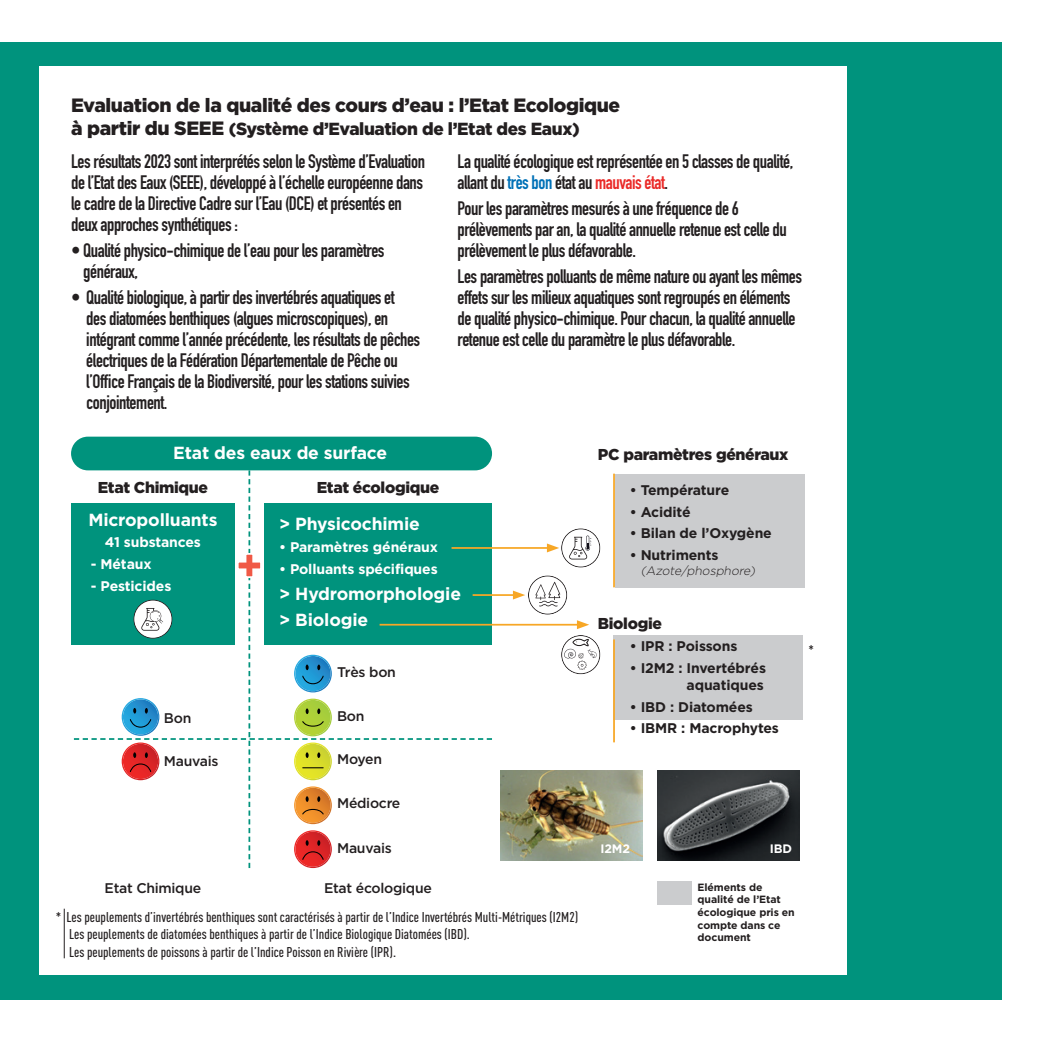
<style>
.page{position:relative;width:1042px;height:1042px;background:#fff}
.page>*{position:absolute;margin:0;border:0;box-sizing:border-box;transform-origin:0 0}
.t1{font:700 19.25px/21px "DIN Condensed";letter-spacing:-.02em;color:#231f20}
.TITRE_CLASSIK{font:900 19.25px "Gotham";letter-spacing:-.02em;color:#231f20}
.TEXTE_INTRO_2021{font:700 17.5px "Gotham";letter-spacing:-.01em;color:#fff}
.TITRE_CLASSIK-2{font:900 17.5px "Gotham";letter-spacing:-.02em;color:#231f20}
.TITRE_CLASSIK-3{font:900 15.75px "Gotham";letter-spacing:-.02em;color:#231f20}
.t2{font:500 14px/17.5px "DIN Cond";color:#231f20}
.TEXTE_INTRO_2021-2{font:700 14px/16.8px "Gotham";letter-spacing:-.01em;color:#231f20;text-align:right}
.TEXTE_INTRO_2021-3{font:700 14px "Gotham";letter-spacing:-.01em;color:#fff}
.TITRE_CLASSIK-4{font:500 14px "Gotham";letter-spacing:-.02em;color:#231f20}
.TEXTE_INTRO_2021-4{font:italic 300 12.25px "Gotham";color:#231f20}
.TEXTE_INTRO_2021-5{font:700 12.25px "Gotham";letter-spacing:-.01em;color:#fff}
.TEXTE_INTRO_2021-6{font:700 10.5px/12.6px "Gotham";letter-spacing:-.01em;color:#231f20}
.s1{font-size:19.25px}
.s2{color:#0071b7}
.s3{color:#ea2a28}
</style>
<div class="page">
<div style="left:0;top:42px;width:1001px;height:958px;background:#00937d"></div>
<div style="left:39px;top:67px;width:807px;height:908px;background:#fff"></div>
<div style="left:71px;top:437px;width:421px;height:33px;background:#00937d;border-radius:17px"></div>
<div style="left:615px;top:474px;width:189px;height:113px;background:#cbccce"></div>
<div style="left:613px;top:635px;width:189px;height:84px;background:#cbccce"></div>
<hr style="left:451px;top:547px;width:99px;height:2px;background:#f7a726">
<svg style="left:547px;top:543px;width:12px;height:9px"></svg>
<hr style="left:613px;top:474px;width:2px;height:113px;background:#f7a726">
<hr style="left:613px;top:639px;width:2px;height:103px;background:#f7a726">
<hr style="left:472px;top:594px;width:44px;height:2px;background:#f7a726">
<svg style="left:513px;top:590px;width:12px;height:9px"></svg>
<hr style="left:379px;top:624px;width:201px;height:1px;background:#f7a726">
<svg style="left:577px;top:620px;width:12px;height:9px"></svg>
<svg style="left:74px;top:470px;width:418px;height:398px"></svg>
<div style="left:561px;top:529px;width:39px;height:38px;border:1px solid #231f20;border-radius:50%"></div>
<svg style="left:569px;top:535px;width:22px;height:24px"></svg>
<svg style="left:528px;top:576px;width:39px;height:38px"></svg>
<div style="left:528px;top:576px;width:39px;height:38px;border:1px solid #231f20;border-radius:50%"></div>
<svg style="left:535px;top:582px;width:25px;height:24px"></svg>
<svg style="left:561px;top:635px;width:39px;height:39px"></svg>
<div style="left:561px;top:635px;width:39px;height:39px;border:1px solid #231f20;border-radius:50%"></div>
<svg style="left:564px;top:639px;width:33px;height:31px"></svg>
<hr style="left:64px;top:908px;width:1px;height:50px;background:#231f20">
<img style="left:501px;top:770px;width:142px;height:90px">
<img style="left:657px;top:770px;width:142px;height:90px">
<div style="left:657px;top:882px;width:35px;height:23px;background:#cbccce"></div>
<p class="TITRE_CLASSIK" style="left:71px;top:94px;width:551px">Evaluation de la qualité des cours d’eau : l’Etat Ecologique</p>
<p class="TITRE_CLASSIK-2" style="left:71px;top:118px;width:510px"><span class="s1">à partir du SEEE</span> (Système d’Evaluation de l’Etat des Eaux)</p>
<p class="t1" style="left:71px;top:151px;width:355px">Les résultats 2023 sont interprétés selon le Système d’Evaluation de l’Etat des Eaux (SEEE), développé à l’échelle européenne dans le cadre de la Directive Cadre sur l’Eau (DCE) et présentés en deux approches synthétiques :</p>
<p class="t1" style="left:83px;top:240px;width:303px;text-indent:-12px">• Qualité physico-chimique de l’eau pour les paramètres généraux,</p>
<p class="t1" style="left:86px;top:287px;width:335px;text-indent:-15px">• Qualité biologique, à partir des invertébrés aquatiques et<br>des diatomées benthiques (algues microscopiques), en intégrant comme l’année précédente, les résultats de pêches électriques de la Fédération Départementale de Pêche ou l’Office Français de la Biodiversité, pour les stations suivies conjointement.</p>
<p class="TEXTE_INTRO_2021" style="left:173px;top:443px;width:215px">Etat des eaux de surface</p>
<p class="t1" style="left:457px;top:151px;width:337px">La qualité écologique est représentée en 5 classes de qualité, allant du <span class="s2">très bon</span> état au <span class="s3">mauvais état</span>.</p>
<p class="t1" style="left:457px;top:198px;width:331px">Pour les paramètres mesurés à une fréquence de 6 prélèvements par an, la qualité annuelle retenue est celle du prélèvement le plus défavorable.</p>
<p class="t1" style="left:457px;top:266px;width:346px">Les paramètres polluants de même nature ou ayant les mêmes effets sur les milieux aquatiques sont regroupés en éléments de qualité physico-chimique. Pour chacun, la qualité annuelle retenue est celle du paramètre le plus défavorable.</p>
<p class="TITRE_CLASSIK-3" style="left:598px;top:445px;width:192px">PC paramètres généraux</p>
<p class="TITRE_CLASSIK-3" style="left:98px;top:479px;width:112px">Etat Chimique</p>
<p class="TEXTE_INTRO_2021" style="left:88px;top:509px;width:131px">Micropolluants</p>
<p class="TEXTE_INTRO_2021-3" style="left:105px;top:534px;width:98px">41 substances</p>
<p class="TEXTE_INTRO_2021-3" style="left:91px;top:556px;width:62px">- Métaux</p>
<p class="TEXTE_INTRO_2021-3" style="left:91px;top:578px;width:82px">- Pesticides</p>
<p class="TITRE_CLASSIK-3" style="left:317px;top:479px;width:124px">Etat écologique</p>
<p class="TEXTE_INTRO_2021" style="left:279px;top:514px;width:142px">&gt; Physicochimie</p>
<p class="TEXTE_INTRO_2021-3" style="left:279px;top:539px;width:160px">• Paramètres généraux</p>
<p class="TEXTE_INTRO_2021-3" style="left:279px;top:561px;width:160px">• Polluants spécifiques</p>
<p class="TEXTE_INTRO_2021" style="left:279px;top:584px;width:183px">&gt; Hydromorphologie</p>
<p class="TEXTE_INTRO_2021" style="left:279px;top:609px;width:91px">&gt; Biologie</p>
<p class="TITRE_CLASSIK-4" style="left:337px;top:664px;width:60px">Très bon</p>
<p class="TITRE_CLASSIK-4" style="left:164px;top:710px;width:29px">Bon</p>
<p class="TITRE_CLASSIK-4" style="left:337px;top:708px;width:29px">Bon</p>
<p class="TITRE_CLASSIK-4" style="left:164px;top:753px;width:56px">Mauvais</p>
<p class="TITRE_CLASSIK-4" style="left:337px;top:751px;width:46px">Moyen</p>
<p class="TITRE_CLASSIK-4" style="left:337px;top:795px;width:65px">Médiocre</p>
<p class="TITRE_CLASSIK-4" style="left:337px;top:840px;width:56px">Mauvais</p>
<p class="TITRE_CLASSIK-4" style="left:105px;top:880px;width:98px">Etat Chimique</p>
<p class="TITRE_CLASSIK-4" style="left:324px;top:880px;width:109px">Etat écologique</p>
<p class="t2" style="left:69px;top:908px;width:510px;text-indent:-13px">* Les peuplements d’invertébrés benthiques sont caractérisés à partir de l’Indice Invertébrés Multi-Métriques (I2M2)<br>Les peuplements de diatomées benthiques à partir de l’Indice Biologique Diatomées (IBD).<br>Les peuplements de poissons à partir de l’Indice Poisson en Rivière (IPR).</p>
<p class="TEXTE_INTRO_2021-2" style="left:630px;top:481px;width:101px">• Température</p>
<p class="TEXTE_INTRO_2021-2" style="left:630px;top:503px;width:63px">• Acidité</p>
<p class="TEXTE_INTRO_2021-2" style="left:630px;top:525px;width:144px">• Bilan de l’Oxygène</p>
<p class="TEXTE_INTRO_2021-2" style="left:630px;top:546px;width:90px">• Nutriments</p>
<p class="TEXTE_INTRO_2021-4" style="left:641px;top:564px;width:118px">(Azote/phosphore)</p>
<p class="TITRE_CLASSIK-3" style="left:598px;top:615px;width:66px">Biologie</p>
<p class="TEXTE_INTRO_2021-2" style="left:630px;top:637px;width:109px">• IPR : Poissons</p>
<p class="TEXTE_INTRO_2021-2" style="left:630px;top:659px;width:138px">• I2M2 : Invertébrés aquatiques</p>
<p class="TEXTE_INTRO_2021-2" style="left:630px;top:698px;width:125px">• IBD : Diatomées</p>
<p class="TEXTE_INTRO_2021-2" style="left:630px;top:720px;width:151px">• IBMR : Macrophytes</p>
<p class="t2" style="left:808px;top:641px;width:7px">*</p>
<p class="TEXTE_INTRO_2021-5" style="left:600px;top:841px;width:31px">I2M2</p>
<p class="TEXTE_INTRO_2021-5" style="left:770px;top:841px;width:24px">IBD</p>
<p class="TEXTE_INTRO_2021-6" style="left:697px;top:880px;width:99px">Eléments de qualité de l’Etat écologique pris en compte dans ce document</p>
</div>
